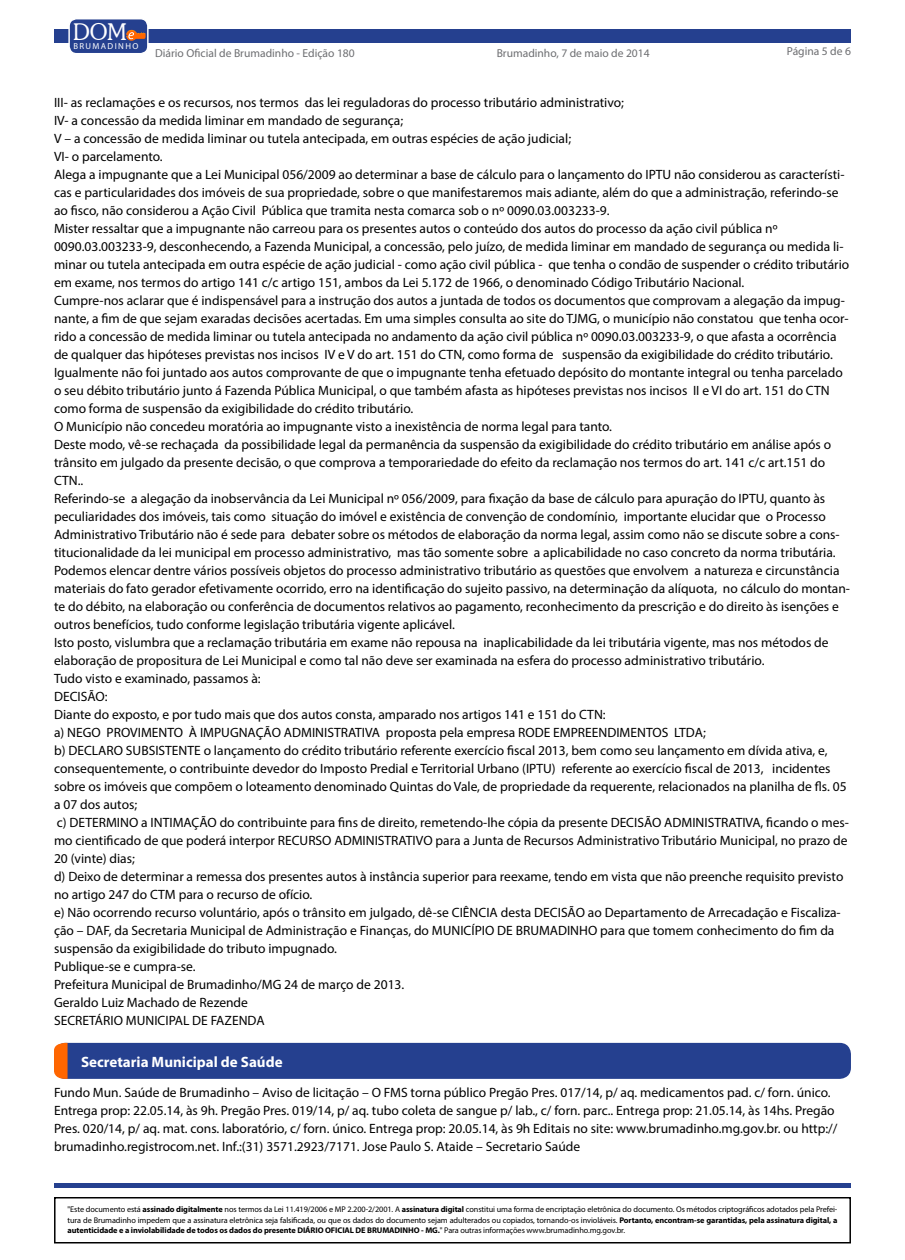
<style>
.page{position:relative;width:905px;height:1260px;background:#fff}
.page>*{position:absolute;margin:0;border:0;box-sizing:border-box;transform-origin:0 0}
.t1{font:300 23.25px "Souvenir IT Cby BT";color:#fff}
.t2{font:700 15px "Myriad Pro";color:#fff}
.t3{font:13.5px/18px "Myriad Pro";color:#000}
.t4{font:11.55px "Myriad Pro";color:#6d6e71}
.t5{font:8.7px "Myriad Pro";letter-spacing:.16em;color:#fff}
.t6{font:8.25px/10.5px "Myriad Pro";letter-spacing:-.01em;color:#000;text-align:justify}
.s1{font-weight:700}
</style>
<div class="page">
<div style="left:54px;top:29px;width:796px;height:14px;background:#25408f"></div>
<hr style="left:55px;top:1184px;width:795px;height:4px;background:#25408f">
<div style="left:54px;top:1197px;width:796px;height:47px;border:2px solid #000"></div>
<div style="left:69px;top:19px;width:79px;height:35px;background:#25408f;border-radius:8px"></div>
<div style="left:68px;top:18px;width:80px;height:36px;border:1px solid #fff;border-radius:8px"></div>
<svg style="left:126px;top:30px;width:20px;height:11px"></svg>
<div style="left:54px;top:1043px;width:796px;height:36px;background:#25408f;border-radius:11px"></div>
<svg style="left:54px;top:1043px;width:14px;height:36px"></svg>
<h1 class="t1" style="left:73px;top:17px;width:55px">DOM</h1>
<p class="t5" style="left:73px;top:40px;width:66px">BRUMADINHO</p>
<p class="t4" style="left:155px;top:46px;width:201px">Diário Oficial de Brumadinho - Edição 180</p>
<p class="t4" style="left:496px;top:46px;width:154px">Brumadinho, 7 de maio de 2014</p>
<p class="t4" style="left:786px;top:44px;width:66px">Página 5 de 6</p>
<p class="t3" style="left:54px;top:93px;width:797px">III- as reclamações e os recursos, nos termos das lei reguladoras do processo tributário administrativo;<br>IV- a concessão da medida liminar em mandado de segurança;<br>V – a concessão de medida liminar ou tutela antecipada, em outras espécies de ação judicial;<br>VI- o parcelamento.<br>Alega a impugnante que a Lei Municipal 056/2009 ao determinar a base de cálculo para o lançamento do IPTU não considerou as característi&shy;cas e particularidades dos imóveis de sua propriedade, sobre o que manifestaremos mais adiante, além do que a administração, referindo-se ao fisco, não considerou a Ação Civil Pública que tramita nesta comarca sob o nº 0090.03.003233-9.<br>Mister ressaltar que a impugnante não carreou para os presentes autos o conteúdo dos autos do processo da ação civil pública nº 0090.03.003233-9, desconhecendo, a Fazenda Municipal, a concessão, pelo juízo, de medida liminar em mandado de segurança ou medida li&shy;minar ou tutela antecipada em outra espécie de ação judicial - como ação civil pública - que tenha o condão de suspender o crédito tributário em exame, nos termos do artigo 141 c/c artigo 151, ambos da Lei 5.172 de 1966, o denominado Código Tributário Nacional.<br>Cumpre-nos aclarar que é indispensável para a instrução dos autos a juntada de todos os documentos que comprovam a alegação da impug&shy;nante, a fim de que sejam exaradas decisões acertadas. Em uma simples consulta ao site do TJMG, o município não constatou que tenha ocor&shy;rido a concessão de medida liminar ou tutela antecipada no andamento da ação civil pública nº 0090.03.003233-9, o que afasta a ocorrência de qualquer das hipóteses previstas nos incisos IV e V do art. 151 do CTN, como forma de suspensão da exigibilidade do crédito tributário.<br>Igualmente não foi juntado aos autos comprovante de que o impugnante tenha efetuado depósito do montante integral ou tenha parcelado o seu débito tributário junto á Fazenda Pública Municipal, o que também afasta as hipóteses previstas nos incisos II e VI do art. 151 do CTN como forma de suspensão da exigibilidade do crédito tributário.<br>O Município não concedeu moratória ao impugnante visto a inexistência de norma legal para tanto.<br>Deste modo, vê-se rechaçada da possibilidade legal da permanência da suspensão da exigibilidade do crédito tributário em análise após o trânsito em julgado da presente decisão, o que comprova a temporariedade do efeito da reclamação nos termos do art. 141 c/c art.151 do CTN..<br>Referindo-se a alegação da inobservância da Lei Municipal nº 056/2009, para fixação da base de cálculo para apuração do IPTU, quanto às peculiaridades dos imóveis, tais como situação do imóvel e existência de convenção de condomínio, importante elucidar que o Processo Administrativo Tributário não é sede para debater sobre os métodos de elaboração da norma legal, assim como não se discute sobre a cons&shy;titucionalidade da lei municipal em processo administrativo, mas tão somente sobre a aplicabilidade no caso concreto da norma tributária.<br>Podemos elencar dentre vários possíveis objetos do processo administrativo tributário as questões que envolvem a natureza e circunstância materiais do fato gerador efetivamente ocorrido, erro na identificação do sujeito passivo, na determinação da alíquota, no cálculo do montan&shy;te do débito, na elaboração ou conferência de documentos relativos ao pagamento, reconhecimento da prescrição e do direito às isenções e outros benefícios, tudo conforme legislação tributária vigente aplicável.<br>Isto posto, vislumbra que a reclamação tributária em exame não repousa na inaplicabilidade da lei tributária vigente, mas nos métodos de elaboração de propositura de Lei Municipal e como tal não deve ser examinada na esfera do processo administrativo tributário.<br>Tudo visto e examinado, passamos à:<br>DECISÃO:<br>Diante do exposto, e por tudo mais que dos autos consta, amparado nos artigos 141 e 151 do CTN:<br>a) NEGO PROVIMENTO À IMPUGNAÇÃO ADMINISTRATIVA proposta pela empresa RODE EMPREENDIMENTOS LTDA;<br>b) DECLARO SUBSISTENTE o lançamento do crédito tributário referente exercício fiscal 2013, bem como seu lançamento em dívida ativa, e, consequentemente, o contribuinte devedor do Imposto Predial e Territorial Urbano (IPTU) referente ao exercício fiscal de 2013, incidentes sobre os imóveis que compõem o loteamento denominado Quintas do Vale, de propriedade da requerente, relacionados na planilha de fls. 05 a 07 dos autos;<br>c) DETERMINO a INTIMAÇÃO do contribuinte para fins de direito, remetendo-lhe cópia da presente DECISÃO ADMINISTRATIVA, ficando o mes&shy;mo cientificado de que poderá interpor RECURSO ADMINISTRATIVO para a Junta de Recursos Administrativo Tributário Municipal, no prazo de 20 (vinte) dias;<br>d) Deixo de determinar a remessa dos presentes autos à instância superior para reexame, tendo em vista que não preenche requisito previsto no artigo 247 do CTM para o recurso de ofício.<br>e) Não ocorrendo recurso voluntário, após o trânsito em julgado, dê-se CIÊNCIA desta DECISÃO ao Departamento de Arrecadação e Fiscaliza&shy;ção – DAF, da Secretaria Municipal de Administração e Finanças, do MUNICÍPIO DE BRUMADINHO para que tomem conhecimento do fim da suspensão da exigibilidade do tributo impugnado.<br>Publique-se e cumpra-se.<br>Prefeitura Municipal de Brumadinho/MG 24 de março de 2013.<br>Geraldo Luiz Machado de Rezende<br>SECRETÁRIO MUNICIPAL DE FAZENDA</p>
<p class="t2" style="left:81px;top:1052px;width:203px">Secretaria Municipal de Saúde</p>
<p class="t3" style="left:54px;top:1083px;width:785px">Fundo Mun. Saúde de Brumadinho – Aviso de licitação – O FMS torna público Pregão Pres. 017/14, p/ aq. medicamentos pad. c/ forn. único.<br>Entrega prop: 22.05.14, às 9h. Pregão Pres. 019/14, p/ aq. tubo coleta de sangue p/ lab., c/ forn. parc.. Entrega prop: 21.05.14, às 14hs. Pregão Pres. 020/14, p/ aq. mat. cons. laboratório, c/ forn. único. Entrega prop: 20.05.14, às 9h Editais no site: www.brumadinho.mg.gov.br. ou http:// brumadinho.registrocom.net. Inf.:(31) 3571.2923/7171. Jose Paulo S. Ataide – Secretario Saúde</p>
<p class="t6" style="left:68px;top:1204px;width:771px">"Este documento está <span class="s1">assinado digitalmente</span> nos termos da Lei 11.419/2006 e MP 2.200-2/2001. A <span class="s1">assinatura digital</span> constitui uma forma de encriptação eletrônica do documento. Os métodos criptográficos adotados pela Prefei&shy;tura de Brumadinho impedem que a assinatura eletrônica seja falsificada, ou que os dados do documento sejam adulterados ou copiados, tornando-os invioláveis. <span class="s1">Portanto, encontram-se garantidas, pela assinatura digital, a autenticidade e a inviolabilidade de todos os dados do presente DIÁRIO OFICIAL DE BRUMADINHO - MG.</span>" Para outras informações www.brumadinho.mg.gov.br.</p>
</div>
